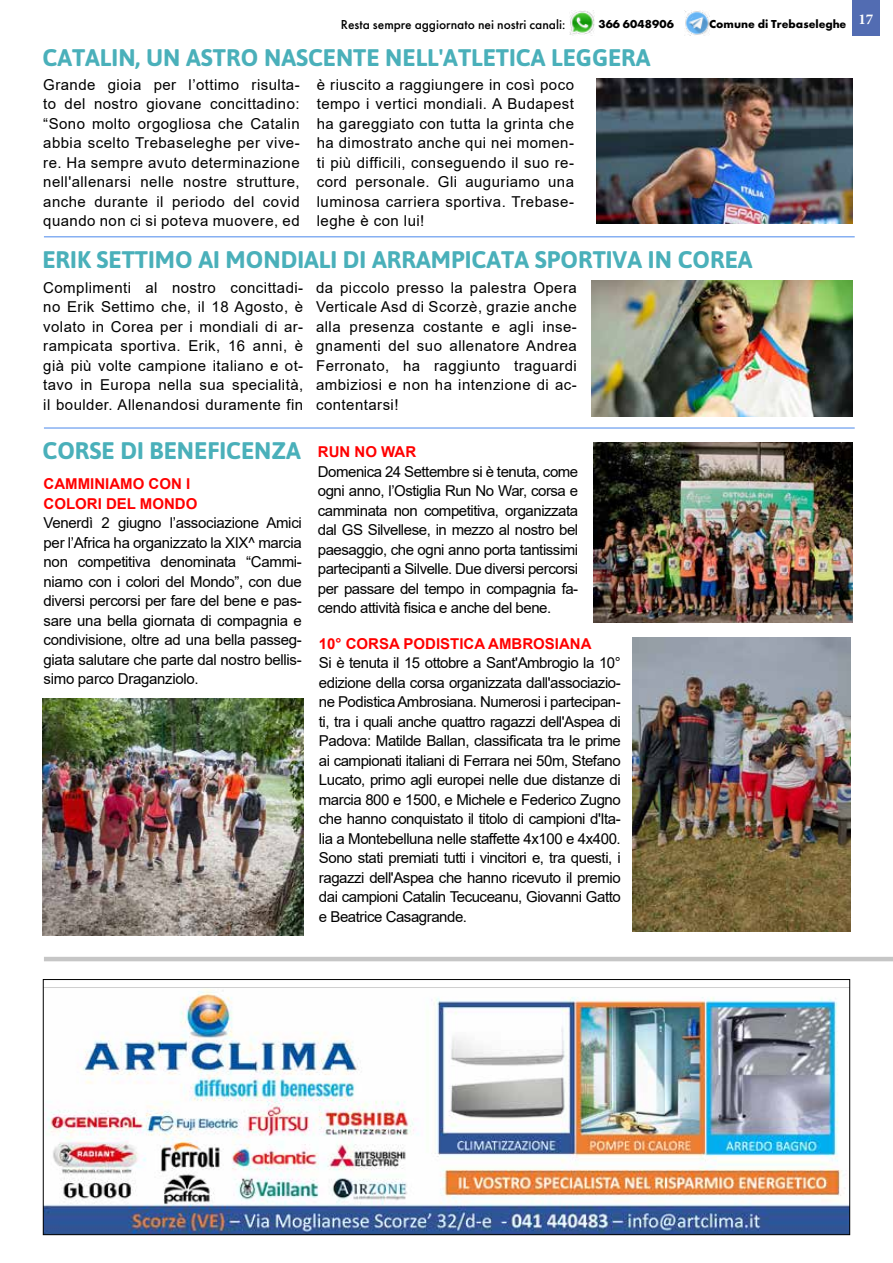
<style>
.page{position:relative;width:893px;height:1263px;background:#fff}
.page>*{position:absolute;margin:0;border:0;box-sizing:border-box;transform-origin:0 0}
.t1{font:700 24px "Asap";color:#4ab0ba}
.t2{font:15px/19.5px "Arial";letter-spacing:.03em;color:#000;text-align:justify}
.t3{font:700 15px/19.5px "Arial";color:#f00}
.t4{font:700 15px "Minion Pro";color:#fff}
.t5{font:500 13.5px "Futura PT";color:#000}
.t6{font:700 12px "Futura PT";color:#000}
.s1{font-family:"Arial";font-size:15px;color:#f00}
</style>
<div class="page">
<div style="left:852px;top:0;width:27px;height:36px;background:#526cb2"></div>
<hr style="left:44px;top:957px;width:849px;height:4px;background:#c6c6c6">
<img style="left:685px;top:11px;width:24px;height:24px">
<img style="left:570px;top:11px;width:24px;height:24px">
<img style="left:45px;top:987px;width:803px;height:246px">
<div style="left:43px;top:979px;width:807px;height:256px;border:1px solid #000"></div>
<img style="left:592px;top:281px;width:261px;height:136px">
<img style="left:596px;top:79px;width:257px;height:144px">
<hr style="left:44px;top:236px;width:811px;height:1px;background:#87b0f2">
<hr style="left:44px;top:427px;width:811px;height:2px;background:#87b0f2">
<img style="left:632px;top:638px;width:218px;height:293px">
<img style="left:43px;top:698px;width:260px;height:237px">
<img style="left:593px;top:443px;width:260px;height:180px">
<p class="t5" style="left:341px;top:17px;width:226px">Resta sempre aggiornato nei nostri canali:</p>
<p class="t6" style="left:598px;top:16px;width:77px">366 6048906</p>
<p class="t6" style="left:709px;top:16px;width:139px">Comune di Trebaseleghe</p>
<h1 class="t1" style="left:43px;top:41px;width:610px">CATALIN, UN ASTRO NASCENTE NELL'ATLETICA LEGGERA</h1>
<p class="t2" style="left:43px;top:74px;width:258px">Grande gioia per l’ottimo risulta&shy;to del nostro giovane concittadino: “Sono molto orgogliosa che Catalin abbia scelto Trebaseleghe per vive&shy;re. Ha sempre avuto determinazione nell'allenarsi nelle nostre strutture, anche durante il periodo del covid quando non ci si poteva muovere, ed</p>
<p class="t2" style="left:317px;top:74px;width:259px">è riuscito a raggiungere in così poco tempo i vertici mondiali. A Budapest ha gareggiato con tutta la grinta che ha dimostrato anche qui nei momen&shy;ti più difficili, conseguendo il suo re&shy;cord personale. Gli auguriamo una luminosa carriera sportiva. Trebase&shy;leghe è con lui!</p>
<h1 class="t1" style="left:43px;top:243px;width:711px">ERIK SETTIMO AI MONDIALI DI ARRAMPICATA SPORTIVA IN COREA</h1>
<p class="t2" style="left:43px;top:277px;width:262px">Complimenti al nostro concittadi&shy;no Erik Settimo che, il 18 Agosto, è volato in Corea per i mondiali di ar&shy;rampicata sportiva. Erik, 16 anni, è già più volte campione italiano e ot&shy;tavo in Europa nella sua specialità, il boulder. Allenandosi duramente fin</p>
<p class="t2" style="left:316px;top:278px;width:262px">da piccolo presso la palestra Opera Verticale Asd di Scorzè, grazie anche alla presenza costante e agli inse&shy;gnamenti del suo allenatore Andrea Ferronato, ha raggiunto traguardi ambiziosi e non ha intenzione di ac&shy;contentarsi!</p>
<h1 class="t1" style="left:43px;top:434px;width:375px">CORSE DI BENEFICENZA <span class="s1">RUN NO WAR</span></h1>
<p class="t2" style="left:318px;top:461px;width:262px">Domenica 24 Settembre si è tenuta, come ogni anno, l’Ostiglia Run No War, corsa e camminata non competitiva, organizzata dal GS Silvellese, in mezzo al nostro bel paesaggio, che ogni anno porta tantissimi partecipanti a Silvelle. Due diversi percorsi per passare del tempo in compagnia fa&shy;cendo attività fisica e anche del bene.</p>
<p class="t3" style="left:44px;top:474px;width:155px">CAMMINIAMO CON I<br>COLORI DEL MONDO</p>
<p class="t2" style="left:44px;top:513px;width:260px">Venerdì 2 giugno l’associazione Amici per l’Africa ha organizzato la XIX^ marcia non competitiva denominata “Cammi&shy;niamo con i colori del Mondo”, con due diversi percorsi per fare del bene e pas&shy;sare una bella giornata di compagnia e condivisione, oltre ad una bella passeg&shy;giata salutare che parte dal nostro bellis&shy;simo parco Draganziolo.</p>
<p class="t3" style="left:319px;top:634px;width:274px">10° CORSA PODISTICA AMBROSIANA</p>
<p class="t2" style="left:319px;top:653px;width:303px">Si è tenuta il 15 ottobre a Sant'Ambrogio la 10° edizione della corsa organizzata dall'associazio&shy;ne Podistica Ambrosiana. Numerosi i partecipan&shy;ti, tra i quali anche quattro ragazzi dell'Aspea di Padova: Matilde Ballan, classificata tra le prime ai campionati italiani di Ferrara nei 50m, Stefano Lucato, primo agli europei nelle due distanze di marcia 800 e 1500, e Michele e Federico Zugno che hanno conquistato il titolo di campioni d'Ita&shy;lia a Montebelluna nelle staffette 4x100 e 4x400.<br>Sono stati premiati tutti i vincitori e, tra questi, i ragazzi dell'Aspea che hanno ricevuto il premio dai campioni Catalin Tecuceanu, Giovanni Gatto e Beatrice Casagrande.</p>
<p class="t4" style="left:858px;top:8px;width:16px">17</p>
</div>
